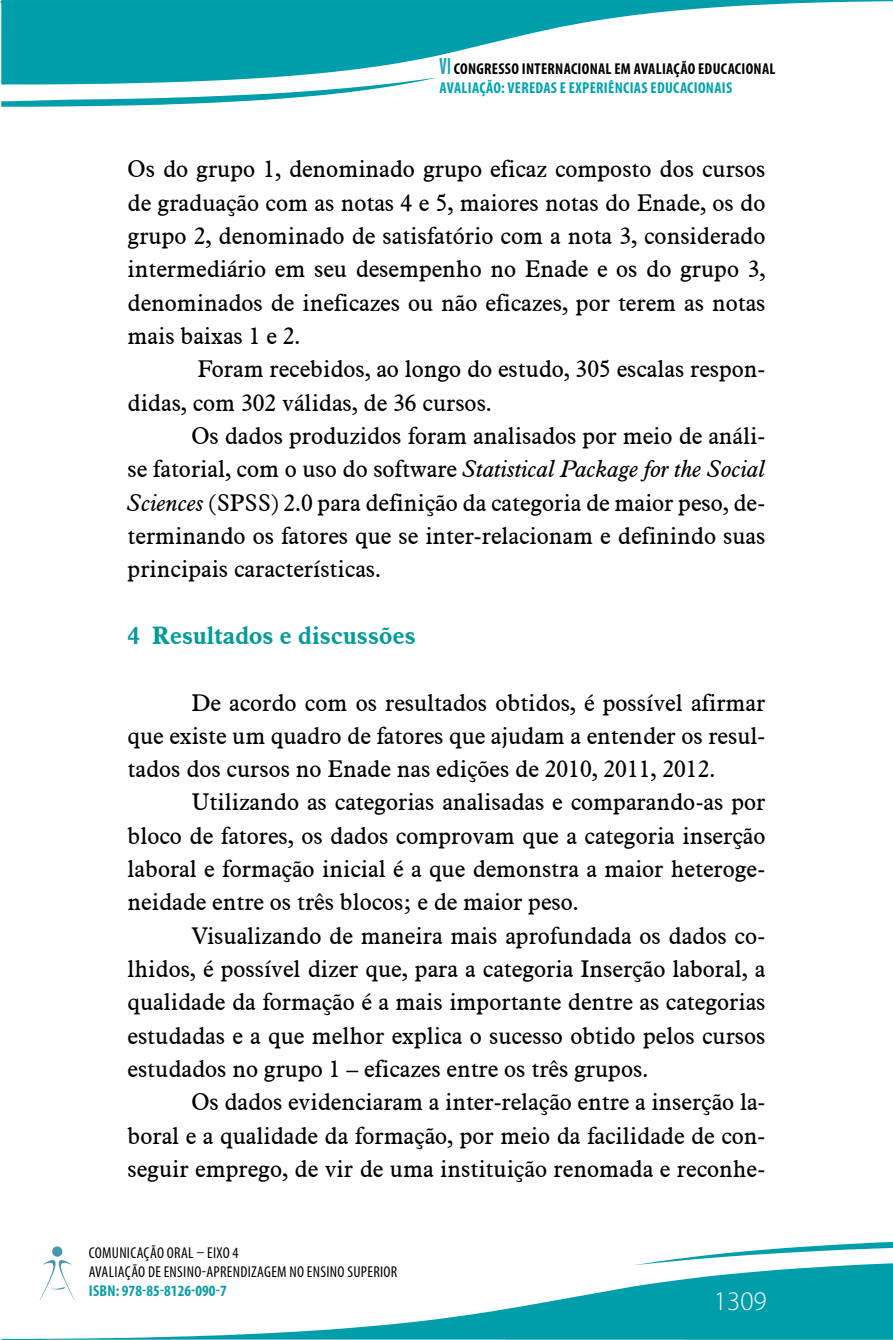
<style>
.page{position:relative;width:893px;height:1340px;background:#fff}
.page>*{position:absolute;margin:0;border:0;box-sizing:border-box;transform-origin:0 0}
.t1{font:300 27px "Myriad Pro";color:#fff}
.TÍTULO_01{font:700 24.75px "Aldine 721 BT";color:#049c98}
.t2{font:23.62px/33.3px "Aldine 721 BT";color:#000;text-align:justify}
.t3{font:700 condensed 15.75px/18.9px "Myriad Pro";letter-spacing:.02em;color:#000}
.t4{font:condensed 15.75px/18.9px "Myriad Pro";letter-spacing:.02em;color:#000}
.t5{font:700 condensed 15.75px "Myriad Pro";color:#079eab}
.s1{font-size:23.62px;color:#15a4b0}
.s2{color:#00a4b0}
.s3{font-style:italic}
</style>
<div class="page">
<svg style="left:37px;top:1265px;width:856px;height:74px"></svg>
<hr style="left:683px;top:1339px;width:210px;height:1px;background:#46abb7">
<hr style="left:170px;top:1339px;width:337px;height:1px;background:#72b8c4">
<hr style="left:507px;top:1339px;width:176px;height:1px;background:#5bb0bc">
<svg style="left:47px;top:1339px;width:123px;height:1px"></svg>
<svg style="left:0;top:1338px;width:37px;height:1px"></svg>
<svg style="left:635px;top:1241px;width:258px;height:24px"></svg>
<svg style="left:40px;top:1246px;width:35px;height:55px"></svg>
<svg style="left:0;top:0;width:893px;height:78px;fill:#009eab"></svg>
<svg style="left:1px;top:78px;width:434px;height:29px"></svg>
<p class="t3" style="left:440px;top:59px;width:337px"><span class="s1">VI</span> CONGRESSO INTERNACIONAL EM AVALIAÇÃO EDUCACIONAL<br><span class="s2">AVALIAÇÃO: VEREDAS E EXPERIÊNCIAS EDUCACIONAIS</span></p>
<p class="t2" style="left:128px;top:152px;width:639px">Os do grupo 1, denominado grupo eficaz composto dos cursos de graduação com as notas 4 e 5, maiores notas do Enade, os do grupo 2, denominado de satisfatório com a nota 3, considerado intermediário em seu desempenho no Enade e os do grupo 3, denominados de ineficazes ou não eficazes, por terem as notas mais baixas 1 e 2.</p>
<p class="t2" style="left:128px;top:352px;width:639px;text-indent:70px">Foram recebidos, ao longo do estudo, 305 escalas respon&shy;didas, com 302 válidas, de 36 cursos.</p>
<p class="t2" style="left:128px;top:419px;width:639px;text-indent:64px">Os dados produzidos foram analisados por meio de análi&shy;se fatorial, com o uso do software <span class="s3">Statistical Package for the Social Sciences</span> (SPSS) 2.0 para definição da categoria de maior peso, de&shy;terminando os fatores que se inter-relacionam e definindo suas principais características.</p>
<p class="TÍTULO_01" style="left:128px;top:620px;width:290px">4 Resultados e discussões</p>
<p class="t2" style="left:128px;top:685px;width:639px;text-indent:64px">De acordo com os resultados obtidos, é possível afirmar que existe um quadro de fatores que ajudam a entender os resul&shy;tados dos cursos no Enade nas edições de 2010, 2011, 2012.</p>
<p class="t2" style="left:128px;top:785px;width:639px;text-indent:64px">Utilizando as categorias analisadas e comparando-as por bloco de fatores, os dados comprovam que a categoria inserção laboral e formação inicial é a que demonstra a maior heteroge&shy;neidade entre os três blocos; e de maior peso.</p>
<p class="t2" style="left:128px;top:918px;width:639px;text-indent:64px">Visualizando de maneira mais aprofundada os dados co&shy;lhidos, é possível dizer que, para a categoria Inserção laboral, a qualidade da formação é a mais importante dentre as categorias estudadas e a que melhor explica o sucesso obtido pelos cursos estudados no grupo 1 – eficazes entre os três grupos.</p>
<p class="t2" style="left:128px;top:1085px;width:639px;text-indent:64px">Os dados evidenciaram a inter-relação entre a inserção la&shy;boral e a qualidade da formação, por meio da facilidade de con&shy;seguir emprego, de vir de uma instituição renomada e reconhe-</p>
<p class="t4" style="left:89px;top:1242px;width:310px">COMUNICAÇÃO ORAL – EIXO 4<br>AVALIAÇÃO DE ENSINO-APRENDIZAGEM NO ENSINO SUPERIOR</p>
<p class="t5" style="left:89px;top:1280px;width:139px">ISBN: 978-85-8126-090-7</p>
<p class="t1" style="left:714px;top:1286px;width:54px">1309</p>
</div>
